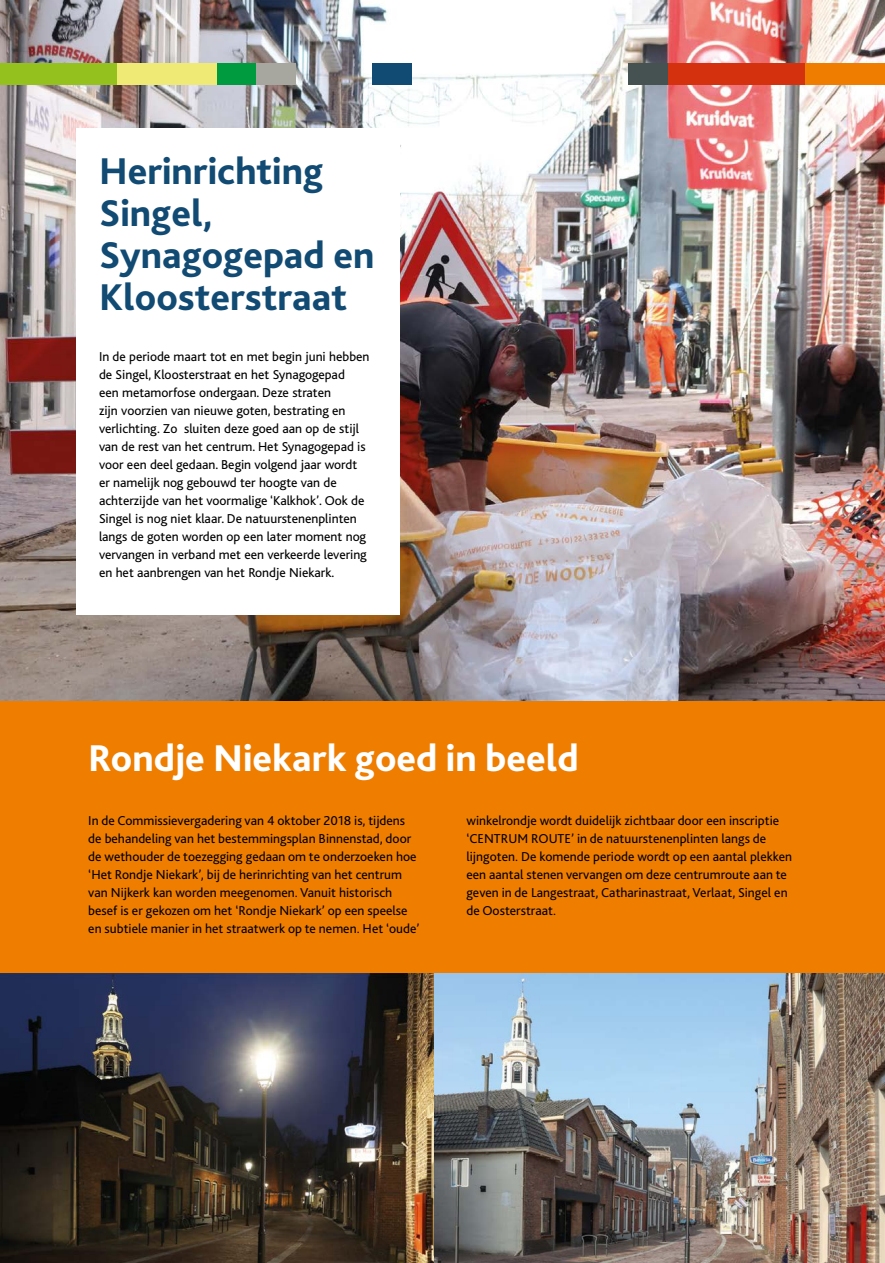
<style>
.page{position:relative;width:885px;height:1263px;background:#fff}
.page>*{position:absolute;margin:0;border:0;box-sizing:border-box;transform-origin:0 0}
.t1{font:800 39px/42px "Bliss 2";color:#114a72}
.t2{font:800 39px "Bliss 2";color:#fff}
.t3{font:13.5px/18px "Bliss 2";color:#000}
.t4{font:13.5px/18px "Bliss";color:#000}
</style>
<div class="page">
<img style="left:0;top:0;width:884px;height:701px">
<div style="left:77px;top:128px;width:323px;height:486px;background:#fff"></div>
<div style="left:0;top:701px;width:884px;height:273px;background:#ef7d00"></div>
<div style="left:654px;top:64px;width:164px;height:21px;background:#d4310f"></div>
<div style="left:99px;top:64px;width:157px;height:21px;background:#efe975"></div>
<div style="left:217px;top:64px;width:39px;height:21px;background:#009b3e"></div>
<div style="left:256px;top:64px;width:40px;height:21px;background:#a7a79f"></div>
<div style="left:805px;top:64px;width:79px;height:21px;background:#ef7d00"></div>
<div style="left:0;top:64px;width:116px;height:21px;background:#95c11f"></div>
<div style="left:372px;top:64px;width:40px;height:21px;background:#114a72"></div>
<div style="left:628px;top:64px;width:39px;height:21px;background:#455251"></div>
<img style="left:0;top:974px;width:434px;height:289px">
<img style="left:434px;top:974px;width:450px;height:289px">
<h1 class="t1" style="left:99px;top:149px;width:277px">Herinrichting<br>Singel,<br>Synagogepad en<br>Kloosterstraat</h1>
<p class="t4" style="left:99px;top:348px;width:272px">In de periode maart tot en met begin juni hebben de Singel, Kloosterstraat en het Synagogepad<br>een metamorfose ondergaan. Deze straten<br>zijn voorzien van nieuwe goten, bestrating en verlichting. Zo sluiten deze goed aan op de stijl van de rest van het centrum. Het Synagogepad is voor een deel gedaan. Begin volgend jaar wordt er namelijk nog gebouwd ter hoogte van de achterzijde van het voormalige ‘Kalkhok’. Ook de Singel is nog niet klaar. De natuurstenenplinten langs de goten worden op een later moment nog vervangen in verband met een verkeerde levering en het aanbrengen van het Rondje Niekark.</p>
<h1 class="t2" style="left:88px;top:733px;width:492px">Rondje Niekark goed in beeld</h1>
<p class="t3" style="left:88px;top:811px;width:333px">In de Commissievergadering van 4 oktober 2018 is, tijdens de behandeling van het bestemmingsplan Binnenstad, door de wethouder de toezegging gedaan om te onderzoeken hoe ‘Het Rondje Niekark’, bij de herinrichting van het centrum van Nijkerk kan worden meegenomen. Vanuit historisch besef is er gekozen om het ‘Rondje Niekark’ op een speelse en subtiele manier in het straatwerk op te nemen. Het ‘oude’</p>
<p class="t3" style="left:466px;top:811px;width:327px">winkelrondje wordt duidelijk zichtbaar door een inscriptie ‘CENTRUM ROUTE’ in de natuurstenenplinten langs de lijngoten. De komende periode wordt op een aantal plekken een aantal stenen vervangen om deze centrumroute aan te geven in de Langestraat, Catharinastraat, Verlaat, Singel en de Oosterstraat.</p>
</div>
